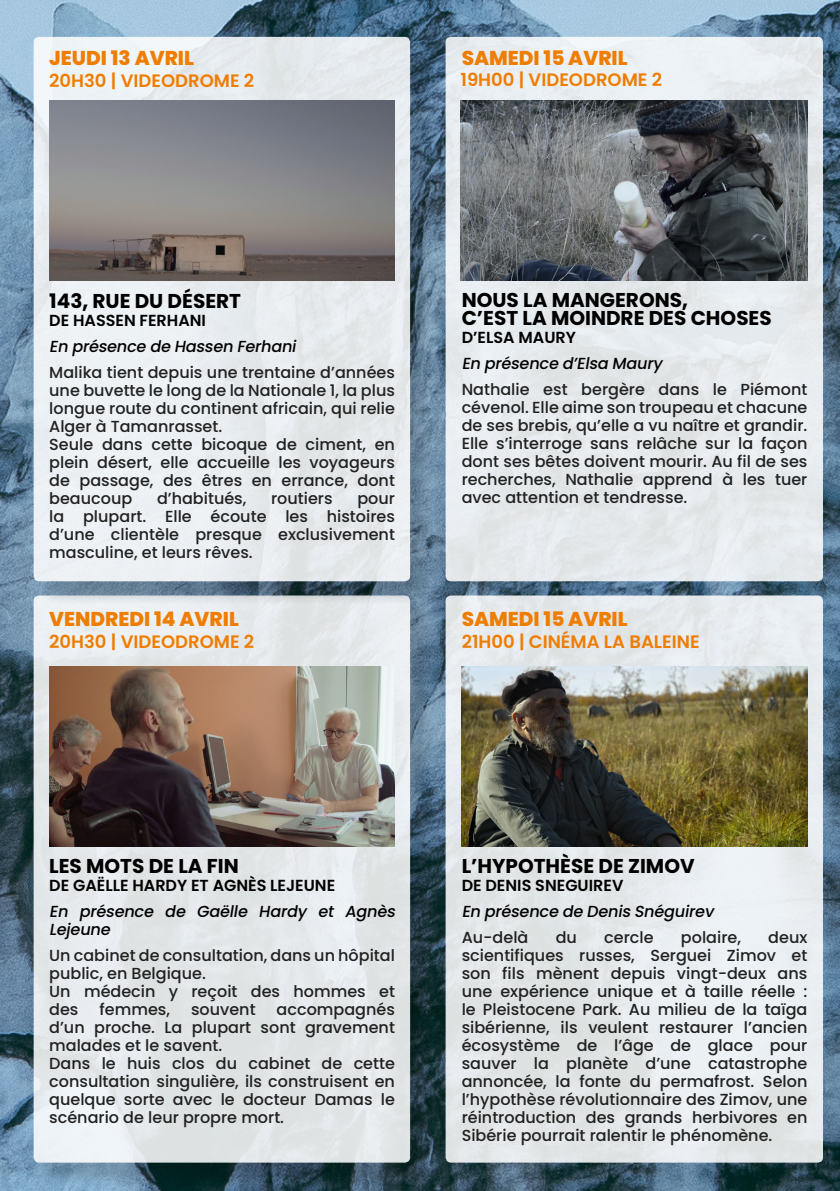
<style>
.page{position:relative;width:840px;height:1191px;background:#fff}
.page>*{position:absolute;margin:0;border:0;box-sizing:border-box;transform-origin:0 0}
.t1{font:700 20px/18px "Poppins";color:#000}
.t2{font:800 20px "Poppins";color:#ef7d00}
.t3{font:600 18px "Poppins";color:#ef7d00}
.t4{font:500 16px/18px "Poppins";color:#212121}
.t5{font:italic 500 16px/18px "Poppins";color:#000}
.t6{font:600 16px "Poppins";color:#000}
</style>
<div class="page">
<img style="left:0;top:0;width:839px;height:1191px">
<div style="left:445px;top:595px;width:377px;height:567px;background:#e5e9ec;border-radius:5px"></div>
<div style="left:37px;top:598px;width:398px;height:589px;background:#000;opacity:.2"></div>
<div style="left:34px;top:595px;width:376px;height:567px;background:#e3e7e9;border-radius:5px"></div>
<div style="left:37px;top:40px;width:398px;height:566px;background:#000;opacity:.2"></div>
<div style="left:34px;top:37px;width:376px;height:544px;background:linear-gradient(to right,#eef3f7,#e4e7ea);border-radius:5px"></div>
<img style="left:49px;top:101px;width:346px;height:180px">
<img style="left:49px;top:666px;width:346px;height:180px">
<div style="left:445px;top:37px;width:377px;height:544px;background:#e7ebee;border-radius:5px"></div>
<img style="left:460px;top:100px;width:347px;height:180px">
<img style="left:461px;top:666px;width:346px;height:180px">
<p class="t2" style="left:49px;top:46px;width:146px">JEUDI 13 AVRIL</p>
<p class="t3" style="left:49px;top:70px;width:206px">20H30 | VIDEODROME 2</p>
<p class="t2" style="left:461px;top:46px;width:167px">SAMEDI 15 AVRIL</p>
<p class="t3" style="left:460px;top:70px;width:203px">19H00 | VIDEODROME 2</p>
<p class="t1" style="left:49px;top:292px;width:193px">143, RUE DU DÉSERT</p>
<p class="t6" style="left:49px;top:311px;width:158px">DE HASSEN FERHANI</p>
<p class="t5" style="left:49px;top:337px;width:252px">En présence de Hassen Ferhani</p>
<p class="t4" style="left:49px;top:363px;width:347px">Malika tient depuis une trentaine d’années une buvette le long de la Nationale 1, la plus longue route du continent africain, qui relie Alger à Tamanrasset.<br>Seule dans cette bicoque de ciment, en plein désert, elle accueille les voyageurs de passage, des êtres en errance, dont beaucoup</p>
<p class="t4" style="left:157px;top:489px;width:91px">d’habitués,</p>
<p class="t4" style="left:271px;top:489px;width:63px">routiers</p>
<p class="t4" style="left:49px;top:489px;width:347px;text-align:justify;text-indent:308px">pour la plupart. Elle écoute les histoires d’une clientèle presque exclusivement masculine, et leurs rêves.</p>
<p class="t2" style="left:49px;top:608px;width:191px">VENDREDI 14 AVRIL</p>
<p class="t3" style="left:49px;top:631px;width:206px">20H30 | VIDEODROME 2</p>
<p class="t1" style="left:461px;top:291px;width:311px">NOUS LA MANGERONS,<br>C’EST LA MOINDRE DES CHOSES</p>
<p class="t6" style="left:461px;top:328px;width:116px">D’ELSA MAURY</p>
<p class="t5" style="left:461px;top:354px;width:206px">En présence d’Elsa Maury</p>
<p class="t4" style="left:461px;top:380px;width:347px;text-align:justify">Nathalie est bergère dans le Piémont cévenol. Elle aime son troupeau et chacune de ses brebis, qu’elle a vu naître et grandir.<br>Elle s’interroge sans relâche sur la façon dont ses bêtes doivent mourir. Au fil de ses recherches, Nathalie apprend à les tuer avec attention et tendresse.</p>
<p class="t2" style="left:461px;top:608px;width:167px">SAMEDI 15 AVRIL</p>
<p class="t3" style="left:461px;top:631px;width:239px">21H00 | CINÉMA LA BALEINE</p>
<p class="t1" style="left:49px;top:857px;width:191px">LES MOTS DE LA FIN</p>
<p class="t6" style="left:49px;top:876px;width:287px">DE GAËLLE HARDY ET AGNÈS LEJEUNE</p>
<p class="t5" style="left:49px;top:903px;width:351px">En présence de Gaëlle Hardy et Agnès<br>Lejeune</p>
<p class="t4" style="left:49px;top:947px;width:347px">Un cabinet de consultation, dans un hôpital public, en Belgique.<br>Un médecin y reçoit des hommes et des</p>
<p class="t4" style="left:49px;top:1001px;width:347px;text-indent:227px">accompagnés d’un proche. La plupart sont gravement malades et le savent.<br>Dans le huis clos du cabinet de cette consultation singulière, ils construisent en quelque sorte avec le docteur Damas le scénario de leur propre mort.</p>
<p class="t4" style="left:99px;top:1001px;width:72px">femmes,</p>
<p class="t4" style="left:191px;top:1001px;width:66px">souvent</p>
<p class="t1" style="left:461px;top:857px;width:234px">L’HYPOTHÈSE DE ZIMOV</p>
<p class="t6" style="left:461px;top:876px;width:163px">DE DENIS SNEGUIREV</p>
<p class="t5" style="left:461px;top:902px;width:257px">En présence de Denis Snéguirev</p>
<p class="t4" style="left:461px;top:928px;width:68px">Au-delà</p>
<p class="t4" style="left:555px;top:928px;width:23px">du</p>
<p class="t4" style="left:604px;top:928px;width:51px">cercle</p>
<p class="t4" style="left:680px;top:928px;width:61px">polaire,</p>
<p class="t4" style="left:461px;top:928px;width:347px;text-align:justify;text-indent:306px">deux scientifiques russes, Serguei Zimov et son fils mènent depuis vingt-deux ans une expérience unique et à taille réelle : le Pleistocene Park. Au milieu de la taïga sibérienne, ils veulent restaurer l’ancien écosystème de l’âge de glace pour sauver la planète d’une catastrophe annoncée, la fonte du permafrost. Selon l’hypothèse révolutionnaire des Zimov, une réintroduction des grands herbivores en Sibérie pourrait ralentir le phénomène.</p>
</div>
